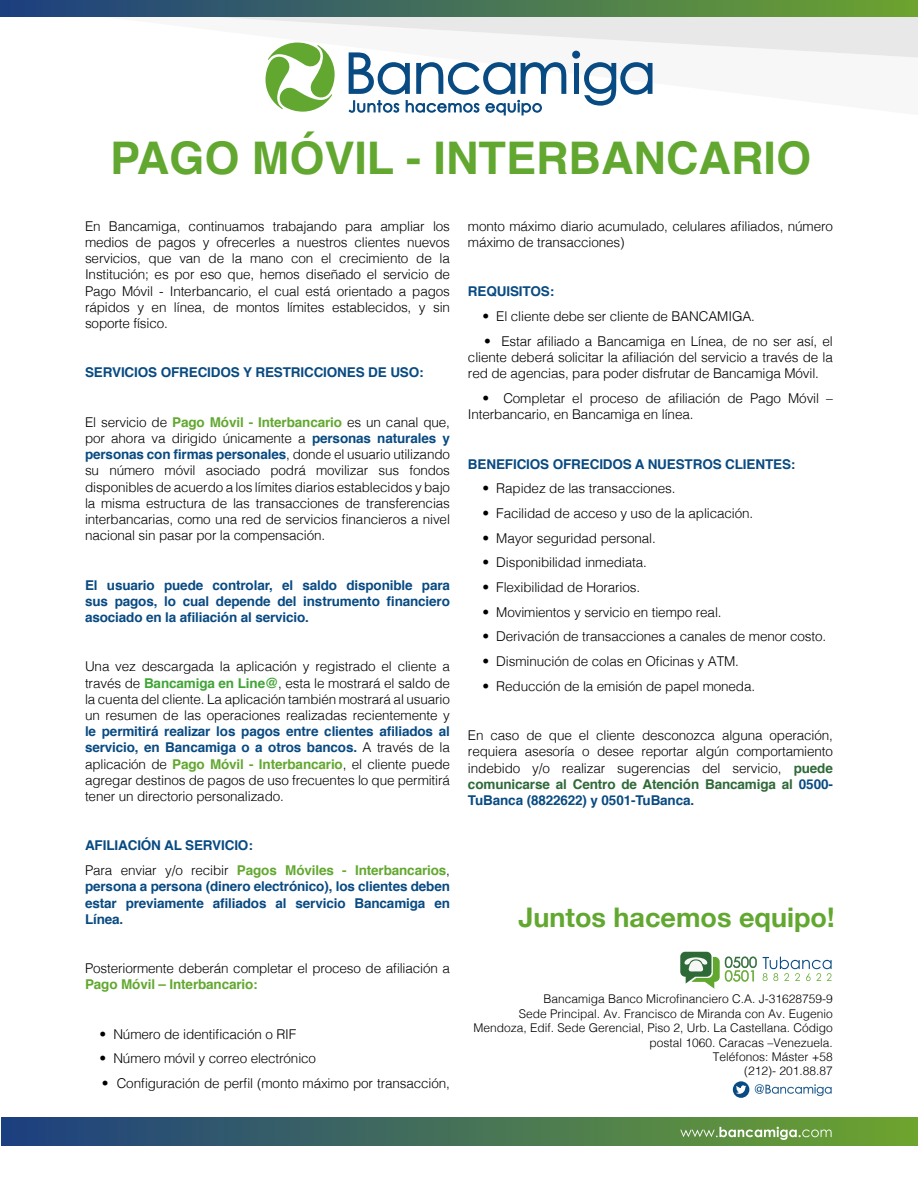
<style>
.page{position:relative;width:918px;height:1188px;background:#fff}
.page>*{position:absolute;margin:0;border:0;box-sizing:border-box;transform-origin:0 0}
.t1{font:700 45px "Helvetica";color:#62a830}
.t2{font:700 27px "Helvetica Neue";color:#62a830}
.t3{font:300 13.5px/16.2px "Helvetica";letter-spacing:-.01em;color:#000;text-align:justify}
.t4{font:700 13.5px/16.2px "Helvetica";letter-spacing:-.01em;color:#084a82;text-align:justify}
.t5{font:700 13.5px/24.8px "Helvetica";letter-spacing:-.01em;color:#62a830}
.t6{font:300 12px/14.4px "Helvetica";color:#000;text-align:right}
.s1{font-weight:700;color:#62a830}
.s2{font-weight:700;color:#084a82}
.s3{font-weight:700;color:#3fa535}
.s4{color:#084a82}
.s5{font-weight:300;color:#000}
.s6{font-weight:700;color:#2e6938}
</style>
<div class="page">
<svg style="left:0;top:16px;width:918px;height:42px"></svg>
<div style="left:574px;top:63px;width:5px;height:31px;background:#084a82"></div>
<svg style="left:584px;top:62px;width:68px;height:44px"></svg>
<div style="left:572px;top:51px;width:8px;height:8px;background:#084a82;border-radius:50%"></div>
<svg style="left:265px;top:42px;width:70px;height:70px"></svg>
<svg style="left:349px;top:52px;width:217px;height:63px"></svg>
<div style="left:1px;top:1118px;width:917px;height:28px;background:linear-gradient(to right,#1d3f81,#6ea52e)"></div>
<svg style="left:680px;top:1127px;width:152px;height:13px;background:#84ac6a"></svg>
<div style="left:0;top:0;width:918px;height:16px;background:linear-gradient(to right,#1d3f81,#6da32f)"></div>
<svg style="left:763px;top:957px;width:69px;height:24px"></svg>
<svg style="left:680px;top:952px;width:77px;height:37px"></svg>
<svg style="left:733px;top:1081px;width:16px;height:17px"></svg>
<svg style="left:755px;top:1084px;width:77px;height:12px"></svg>
<h1 class="t1" style="left:110px;top:122px;width:702px">PAGO MÓVIL - INTERBANCARIO</h1>
<p class="t3" style="left:85px;top:217px;width:367px">En Bancamiga, continuamos trabajando para ampliar los medios de pagos y ofrecerles a nuestros clientes nuevos servicios, que van de la mano con el crecimiento de la Institución; es por eso que, hemos diseñado el servicio de Pago Móvil - Interbancario, el cual está orientado a pagos rápidos y en línea, de montos límites establecidos, y sin soporte físico.</p>
<p class="t4" style="left:85px;top:365px;width:340px">SERVICIOS OFRECIDOS Y RESTRICCIONES DE USO:</p>
<p class="t3" style="left:85px;top:413px;width:367px">El servicio de <span class="s1">Pago Móvil - Interbancario</span> es un canal que, por ahora va dirigido únicamente a <span class="s2">personas naturales y personas con firmas personales</span>, donde el usuario utilizando su número móvil asociado podrá movilizar sus fondos disponibles de acuerdo a los límites diarios establecidos y bajo la misma estructura de las transacciones de transferencias interbancarias, como una red de servicios financieros a nivel nacional sin pasar por la compensación.</p>
<p class="t4" style="left:85px;top:577px;width:366px">El usuario puede controlar, el saldo disponible para sus pagos, lo cual depende del instrumento financiero asociado en la afiliación al servicio.</p>
<p class="t3" style="left:85px;top:658px;width:366px">Una vez descargada la aplicación y registrado el cliente a través de <span class="s3">Bancamiga en Line@</span>, esta le mostrará el saldo de la cuenta del cliente. La aplicación también mostrará al usuario un resumen de las operaciones realizadas recientemente y</p>
<p class="t3" style="left:85px;top:722px;width:366px"><span class="s2">le permitirá realizar los pagos entre clientes afiliados al servicio, en Bancamiga o a otros bancos.</span> A través de la aplicación de <span class="s1">Pago Móvil - Interbancario</span>, el cliente puede agregar destinos de pagos de uso frecuentes lo que permitirá tener un directorio personalizado.</p>
<p class="t5" style="left:85px;top:833px;width:366px"><span class="s4">AFILIACIÓN AL SERVICIO:<br></span><span class="s5">Para enviar y/o recibir</span> Pagos Móviles - Interbancarios<span class="s5">,</span></p>
<p class="t4" style="left:85px;top:879px;width:366px">persona a persona (dinero electrónico), los clientes deben estar previamente afiliados al servicio Bancamiga en Línea.</p>
<p class="t3" style="left:85px;top:959px;width:366px">Posteriormente deberán completar el proceso de afiliación a</p>
<p class="t5" style="left:85px;top:972px;width:174px">Pago Móvil – Interbancario:</p>
<p class="t3" style="left:100px;top:1025px;width:198px">• Número de identificación o RIF</p>
<p class="t3" style="left:100px;top:1050px;width:218px">• Número móvil y correo electrónico</p>
<p class="t3" style="left:102px;top:1074px;width:350px">• Configuración de perfil (monto máximo por transacción,</p>
<p class="t3" style="left:468px;top:217px;width:366px">monto máximo diario acumulado, celulares afiliados, número máximo de transacciones)</p>
<p class="t4" style="left:468px;top:284px;width:88px">REQUISITOS:</p>
<p class="t3" style="left:482px;top:307px;width:274px">• El cliente debe ser cliente de BANCAMIGA.</p>
<p class="t3" style="left:468px;top:332px;width:366px;text-indent:16px">• Estar afiliado a Bancamiga en Línea, de no ser así, el cliente deberá solicitar la afiliación del servicio a través de la red de agencias, para poder disfrutar de Bancamiga Móvil.</p>
<p class="t3" style="left:468px;top:389px;width:366px;text-indent:14px">• Completar el proceso de afiliación de Pago Móvil –<br>Interbancario, en Bancamiga en línea.</p>
<p class="t4" style="left:468px;top:456px;width:329px">BENEFICIOS OFRECIDOS A NUESTROS CLIENTES:</p>
<p class="t3" style="left:482px;top:479px;width:195px">• Rapidez de las transacciones.</p>
<p class="t3" style="left:482px;top:504px;width:272px">• Facilidad de acceso y uso de la aplicación.</p>
<p class="t3" style="left:482px;top:529px;width:175px">• Mayor seguridad personal.</p>
<p class="t3" style="left:482px;top:554px;width:166px">• Disponibilidad inmediata.</p>
<p class="t3" style="left:482px;top:578px;width:159px">• Flexibilidad de Horarios.</p>
<p class="t3" style="left:482px;top:603px;width:241px">• Movimientos y servicio en tiempo real.</p>
<p class="t3" style="left:482px;top:628px;width:345px">• Derivación de transacciones a canales de menor costo.</p>
<p class="t3" style="left:482px;top:652px;width:258px">• Disminución de colas en Oficinas y ATM.</p>
<p class="t3" style="left:482px;top:677px;width:274px">• Reducción de la emisión de papel moneda.</p>
<p class="t3" style="left:468px;top:726px;width:366px">En caso de que el cliente desconozca alguna operación, requiera asesoría o desee reportar algún comportamiento indebido y/o realizar sugerencias del servicio, <span class="s6">puede comunicarse al Centro de Atención Bancamiga al</span> <span class="s2">0500- TuBanca (8822622) y 0501-TuBanca.</span></p>
<h2 class="t2" style="left:519px;top:896px;width:317px">Juntos hacemos equipo!</h2>
<p class="t6" style="left:474px;top:991px;width:361px">Bancamiga Banco Microfinanciero C.A. J-31628759-9<br>Sede Principal. Av. Francisco de Miranda con Av. Eugenio Mendoza, Edif. Sede Gerencial, Piso 2, Urb. La Castellana. Código postal 1060. Caracas –Venezuela.<br>Teléfonos: Máster +58<br>(212)- 201.88.87</p>
</div>
